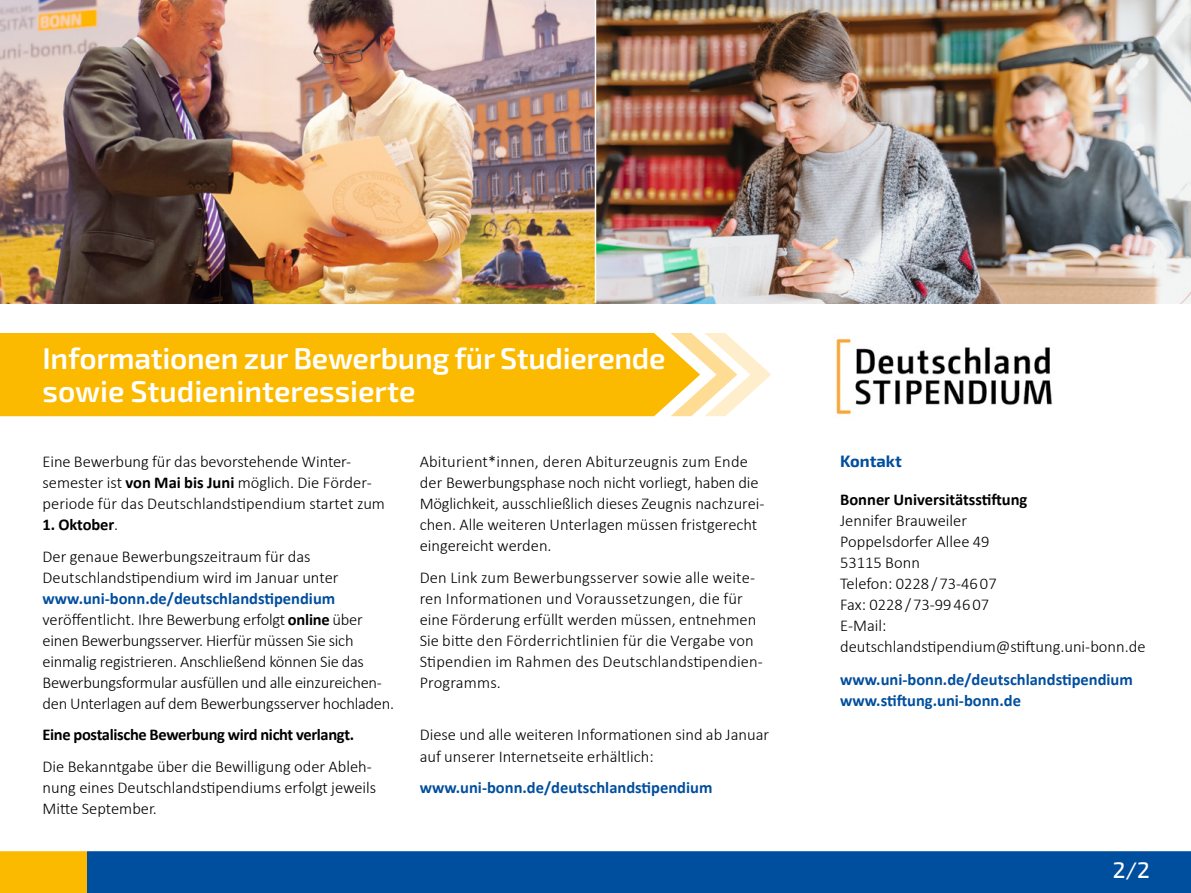
<style>
.page{position:relative;width:1191px;height:893px;background:#fff}
.page>*{position:absolute;margin:0;border:0;box-sizing:border-box;transform-origin:0 0}
.t1{font:600 30px/33px "Exo 2";letter-spacing:-.01em;color:#fff}
.t2{font:500 22.5px "Exo 2";color:#fff}
.t3{font:300 16.5px/21px "Calibri";color:#000}
.t4{font:700 16.5px/21px "Calibri";color:#004e9e}
.t5{font:700 16.5px "Calibri";letter-spacing:-.02em;color:#000}
.t6{font:700 16.5px "Calibri";color:#000}
.t7{font:700 16.5px "Exo 2";color:#004e9e}
.s1{font-weight:700}
.s2{font-weight:700;color:#004e9e}
</style>
<div class="page">
<img style="left:0;top:0;width:1191px;height:303px">
<img style="left:836px;top:338px;width:217px;height:77px">
<hr style="left:595px;top:0;width:1px;height:303px;background:#fff">
<div style="left:0;top:850px;width:87px;height:43px;background:#fbba00"></div>
<div style="left:87px;top:850px;width:1104px;height:43px;background:#004e9e"></div>
<hr style="left:0;top:850px;width:1191px;height:1px;background:#fff">
<div style="left:0;top:333px;width:670px;height:83px;background:#fbba00"></div>
<svg style="left:670px;top:333px;width:101px;height:83px"></svg>
<h1 class="t1" style="left:43px;top:342px;width:624px">Informationen zur Bewerbung für Studierende sowie Studieninteressierte</h1>
<p class="t3" style="left:43px;top:451px;width:344px">Eine Bewerbung für das bevorstehende Winter-- semester ist <span class="s1">von Mai bis Juni</span> möglich. Die Förder&shy;periode für das Deutschlandstipendium startet zum</p>
<p class="t3" style="left:43px;top:508px;width:269px;line-height:31.5px"><span class="s1">1. Oktober</span>.<br>Der genaue Bewerbungszeitraum für das</p>
<p class="t3" style="left:43px;top:566px;width:297px">Deutschlandstipendium wird im Januar unter</p>
<p class="t3" style="left:43px;top:587px;width:353px"><span class="s2">www.uni-bonn.de/deutschlandstipendium </span>veröffentlicht. Ihre Bewerbung erfolgt <span class="s1">online</span> über einen Bewerbungsserver. Hierfür müssen Sie sich einmalig registrieren. Anschließend können Sie das Bewerbungsformular ausfüllen und alle einzureichen&shy;den Unterlagen auf dem Bewerbungsserver hochladen.</p>
<p class="t5" style="left:43px;top:725px;width:313px">Eine postalische Bewerbung wird nicht verlangt.</p>
<p class="t3" style="left:43px;top:755px;width:335px">Die Bekanntgabe über die Bewilligung oder Ableh&shy;nung eines Deutschlandstipendiums erfolgt jeweils<br>Mitte September.</p>
<p class="t3" style="left:420px;top:451px;width:346px">Abiturient*innen, deren Abiturzeugnis zum Ende der Bewerbungsphase noch nicht vorliegt, haben die Möglichkeit, ausschließlich dieses Zeugnis nachzurei&shy;chen. Alle weiteren Unterlagen müssen fristgerecht eingereicht werden.</p>
<p class="t3" style="left:420px;top:566px;width:345px">Den Link zum Bewerbungsserver sowie alle weite&shy;ren Informationen und Voraussetzungen, die für eine Förderung erfüllt werden müssen, entnehmen Sie bitte den Förderrichtlinien für die Vergabe von Stipendien im Rahmen des Deutschlandstipendien-Programms.</p>
<p class="t3" style="left:420px;top:724px;width:351px">Diese und alle weiteren Informationen sind ab Januar auf unserer Internetseite erhältlich:</p>
<p class="t4" style="left:420px;top:776px;width:294px">www.uni-bonn.de/deutschlandstipendium</p>
<p class="t7" style="left:840px;top:451px;width:63px">Kontakt</p>
<p class="t6" style="left:840px;top:489px;width:189px">Bonner Universitätsstiftung</p>
<p class="t3" style="left:840px;top:509px;width:307px">Jennifer Brauweiler<br>Poppelsdorfer Allee 49<br>53115 Bonn<br>Telefon: 0228/73-4607<br>Fax: 0228/73-994607<br>E-Mail: deutschlandstipendium@stiftung.uni-bonn.de</p>
<p class="t4" style="left:840px;top:669px;width:294px">www.uni-bonn.de/deutschlandstipendium www.stiftung.uni-bonn.de</p>
<h2 class="t2" style="left:1112px;top:857px;width:39px">2/2</h2>
</div>
